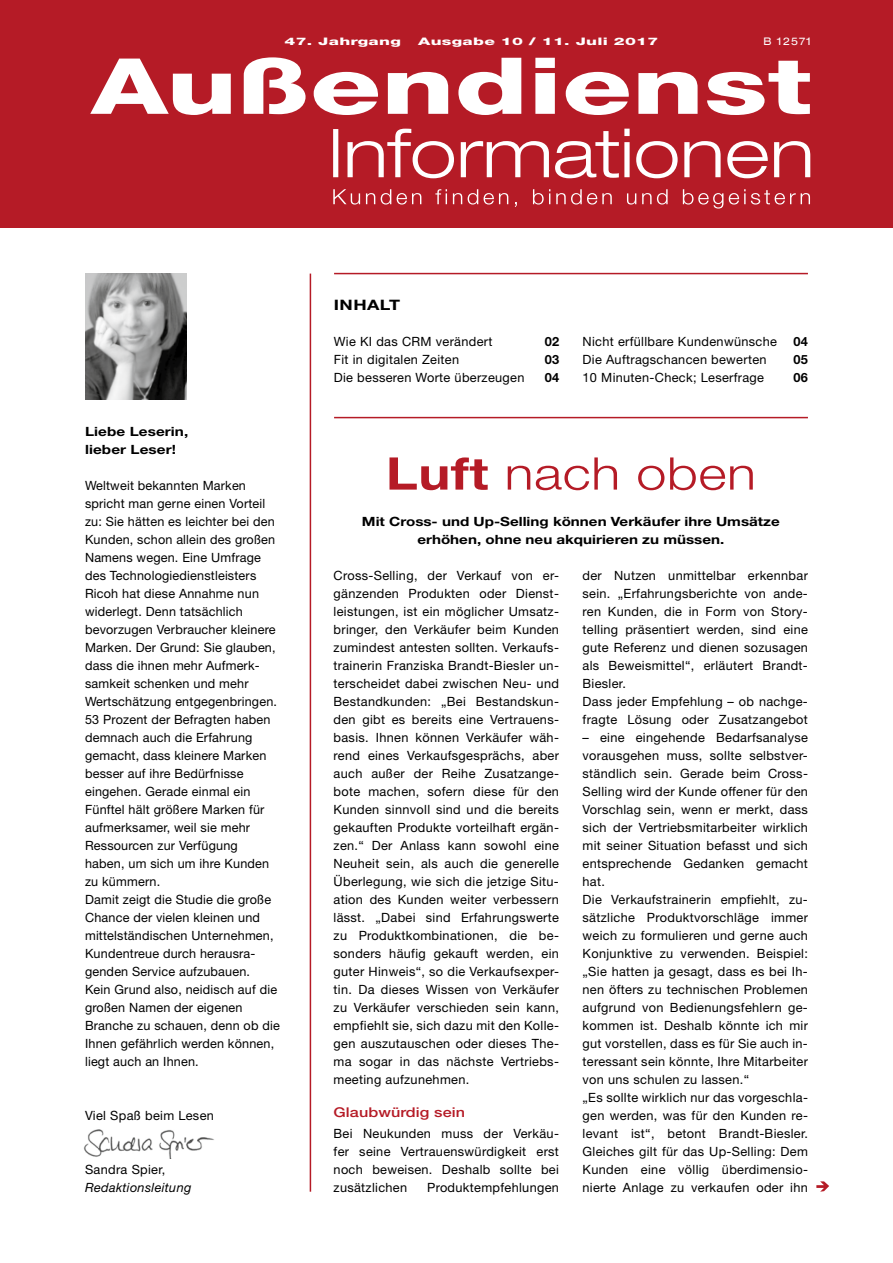
<style>
.page{position:relative;width:893px;height:1263px;background:#fff}
.page>*{position:absolute;margin:0;border:0;box-sizing:border-box;transform-origin:0 0}
.t1{font:300 45px "Helvetica Neue LT";letter-spacing:.01em;color:#b51b26;scale:1.2 1}
.t2{font:700 14.4px "Helvetica Neue LT";letter-spacing:.025em;color:#000;scale:1.25 1}
.t3{font:500 13.5px "Helvetica Neue LT";letter-spacing:.005em;color:#b51b26;scale:1.2 1}
.t4{font:12.75px/18px "Helvetica Neue LT";letter-spacing:.025em;color:#000}
.t5{font:700 12.75px/18px "Helvetica Neue LT";color:#000;text-align:center;scale:1.19 1}
.t6{font:700 12.75px/18px "Helvetica Neue LT";color:#000;scale:1.2 1}
.t7{font:italic 12.75px "Helvetica Neue LT";letter-spacing:.025em;color:#000}
.t8{font:700 12.75px "Helvetica Neue LT";color:#000}
.t9{font:expanded 10.5px "Helvetica Neue LT";letter-spacing:.1em;color:#fff}
.t10{font:800 10.35px "Helvetica Neue LT";letter-spacing:.015em;color:#fff;scale:1.67 1}
.s1{font-weight:700}
</style>
<div class="page">
<svg style="left:816px;top:1181px;width:13px;height:11px"></svg>
<hr style="left:310px;top:274px;width:1px;height:918px;background:#b51b26">
<hr style="left:334px;top:417px;width:474px;height:1px;background:#b51b26">
<hr style="left:334px;top:273px;width:474px;height:1px;background:#b51b26">
<div style="left:0;top:0;width:893px;height:227px;background:#b51b26"></div>
<svg style="left:90px;top:57px;width:720px;height:58px"></svg>
<svg style="left:333px;top:129px;width:477px;height:49px"></svg>
<svg style="left:333px;top:189px;width:477px;height:20px"></svg>
<img style="left:85px;top:274px;width:101px;height:126px">
<img style="left:84px;top:1129px;width:130px;height:30px">
<p class="t10" style="left:284px;top:35px;width:71px">47. Jahrgang</p>
<p class="t10" style="left:418px;top:35px;width:145px">Ausgabe 10 / 11. Juli 2017</p>
<p class="t2" style="left:334px;top:296px;width:54px">INHALT</p>
<p class="t9" style="left:763px;top:35px;width:49px">B 12571</p>
<p class="t6" style="left:85px;top:422px;width:88px">Liebe Leserin, lieber Leser!</p>
<p class="t4" style="left:85px;top:476px;width:196px">Weltweit bekannten Marken spricht man gerne einen Vorteil zu: Sie hätten es leichter bei den<br>Kunden, schon allein des großen<br>Namens wegen. Eine Umfrage des Technologiedienstleisters<br>Ricoh hat diese Annahme nun widerlegt. Denn tatsächlich bevorzugen Verbraucher kleinere<br>Marken. Der Grund: Sie glauben, dass die ihnen mehr Aufmerk&shy;samkeit schenken und mehr<br>Wertschätzung entgegenbringen.<br>53 Prozent der Befragten haben demnach auch die Erfahrung gemacht, dass kleinere Marken besser auf ihre Bedürfnisse eingehen. Gerade einmal ein<br>Fünftel hält größere Marken für aufmerksamer, weil sie mehr<br>Ressourcen zur Verfügung haben, um sich um ihre Kunden zu kümmern.<br>Damit zeigt die Studie die große<br>Chance der vielen kleinen und mittelständischen Unternehmen,<br>Kundentreue durch herausra&shy;genden Service aufzubauen.<br>Kein Grund also, neidisch auf die großen Namen der eigenen<br>Branche zu schauen, denn ob die<br>Ihnen gefährlich werden können, liegt auch an Ihnen.</p>
<p class="t4" style="left:85px;top:1106px;width:130px">Viel Spaß beim Lesen</p>
<p class="t4" style="left:85px;top:1160px;width:82px">Sandra Spier,</p>
<p class="t7" style="left:85px;top:1179px;width:108px">Redaktionsleitung</p>
<p class="t4" style="left:334px;top:332px;width:160px">Wie KI das CRM verändert</p>
<p class="t8" style="left:545px;top:333px;width:16px">02</p>
<p class="t4" style="left:334px;top:350px;width:127px">Fit in digitalen Zeiten</p>
<p class="t8" style="left:545px;top:351px;width:16px">03</p>
<p class="t4" style="left:334px;top:368px;width:192px">Die besseren Worte überzeugen</p>
<p class="t8" style="left:545px;top:369px;width:16px">04</p>
<p class="t4" style="left:583px;top:332px;width:196px">Nicht erfüllbare Kundenwünsche</p>
<p class="t8" style="left:793px;top:333px;width:16px">04</p>
<p class="t4" style="left:583px;top:350px;width:186px">Die Auftragschancen bewerten</p>
<p class="t8" style="left:793px;top:351px;width:16px">05</p>
<p class="t4" style="left:583px;top:368px;width:183px">10 Minuten-Check; Leserfrage</p>
<p class="t8" style="left:793px;top:369px;width:16px">06</p>
<h1 class="t1" style="left:386px;top:446px;width:310px"><span class="s1">Luft</span> nach oben</h1>
<p class="t5" style="left:362px;top:512px;width:353px">Mit Cross- und Up-Selling können Verkäufer ihre Umsätze erhöhen, ohne neu akquirieren zu müssen.</p>
<p class="t4" style="left:334px;top:566px;width:227px;text-align:justify">Cross-Selling, der Verkauf von er&shy;gänzenden Produkten oder Dienst&shy;leistungen, ist ein möglicher Umsatz&shy;bringer, den Verkäufer beim Kunden zumindest antesten sollten. Verkaufs&shy;trainerin Franziska Brandt-Biesler un&shy;terscheidet dabei zwischen Neu- und Bestandkunden: „Bei Bestandskun&shy;den gibt es bereits eine Vertrauens&shy;basis. Ihnen können Verkäufer wäh&shy;rend eines Verkaufsgesprächs, aber auch außer der Reihe Zusatzange&shy;bote machen, sofern diese für den Kunden sinnvoll sind und die bereits gekauften Produkte vorteilhaft ergän&shy;zen.“ Der Anlass kann sowohl eine Neuheit sein, als auch die generelle Überlegung, wie sich die jetzige Situ&shy;ation des Kunden weiter verbessern lässt. „Dabei sind Erfahrungswerte zu Produktkombinationen, die be&shy;sonders häufig gekauft werden, ein guter Hinweis“, so die Verkaufsexper&shy;tin. Da dieses Wissen von Verkäufer zu Verkäufer verschieden sein kann, empfiehlt sie, sich dazu mit den Kolle&shy;gen auszutauschen oder dieses The&shy;ma sogar in das nächste Vertriebs&shy;meeting aufzunehmen.</p>
<p class="t3" style="left:334px;top:1104px;width:111px">Glaubwürdig sein</p>
<p class="t4" style="left:334px;top:1124px;width:227px;text-align:justify">Bei Neukunden muss der Verkäu&shy;fer seine Vertrauenswürdigkeit erst noch beweisen. Deshalb sollte bei zusätzlichen</p>
<p class="t4" style="left:427px;top:1178px;width:133px">Produktempfehlungen</p>
<p class="t4" style="left:583px;top:566px;width:227px">der Nutzen unmittelbar erkennbar sein. „Erfahrungsberichte von ande&shy;ren Kunden, die in Form von Story&shy;telling präsentiert werden, sind eine gute Referenz und dienen sozusagen als Beweismittel“, erläutert Brandt-<br>Biesler.<br>Dass jeder Empfehlung – ob nachge&shy;fragte Lösung oder Zusatzangebot</p>
<p class="t4" style="left:583px;top:728px;width:227px">– eine eingehende Bedarfsanalyse vorausgehen muss, sollte selbstver&shy;ständlich sein. Gerade beim Cross-Selling wird der Kunde offener für den Vorschlag sein, wenn er merkt, dass sich der Vertriebsmitarbeiter wirklich mit seiner Situation befasst und sich entsprechende Gedanken gemacht hat.<br>Die Verkaufstrainerin empfiehlt, zu&shy;sätzliche Produktvorschläge immer weich zu formulieren und gerne auch Konjunktive zu verwenden. Beispiel: „Sie hatten ja gesagt, dass es bei Ih&shy;nen öfters zu technischen Problemen aufgrund von Bedienungsfehlern ge&shy;kommen ist. Deshalb könnte ich mir gut vorstellen, dass es für Sie auch in&shy;teressant sein könnte, Ihre Mitarbeiter von uns schulen zu lassen.“<br>„Es sollte wirklich nur das vorgeschla&shy;gen werden, was für den Kunden re&shy;levant ist“, betont Brandt-Biesler.<br>Gleiches gilt für das Up-Selling: Dem Kunden eine völlig überdimensio&shy;nierte Anlage zu verkaufen oder ihn</p>
</div>
